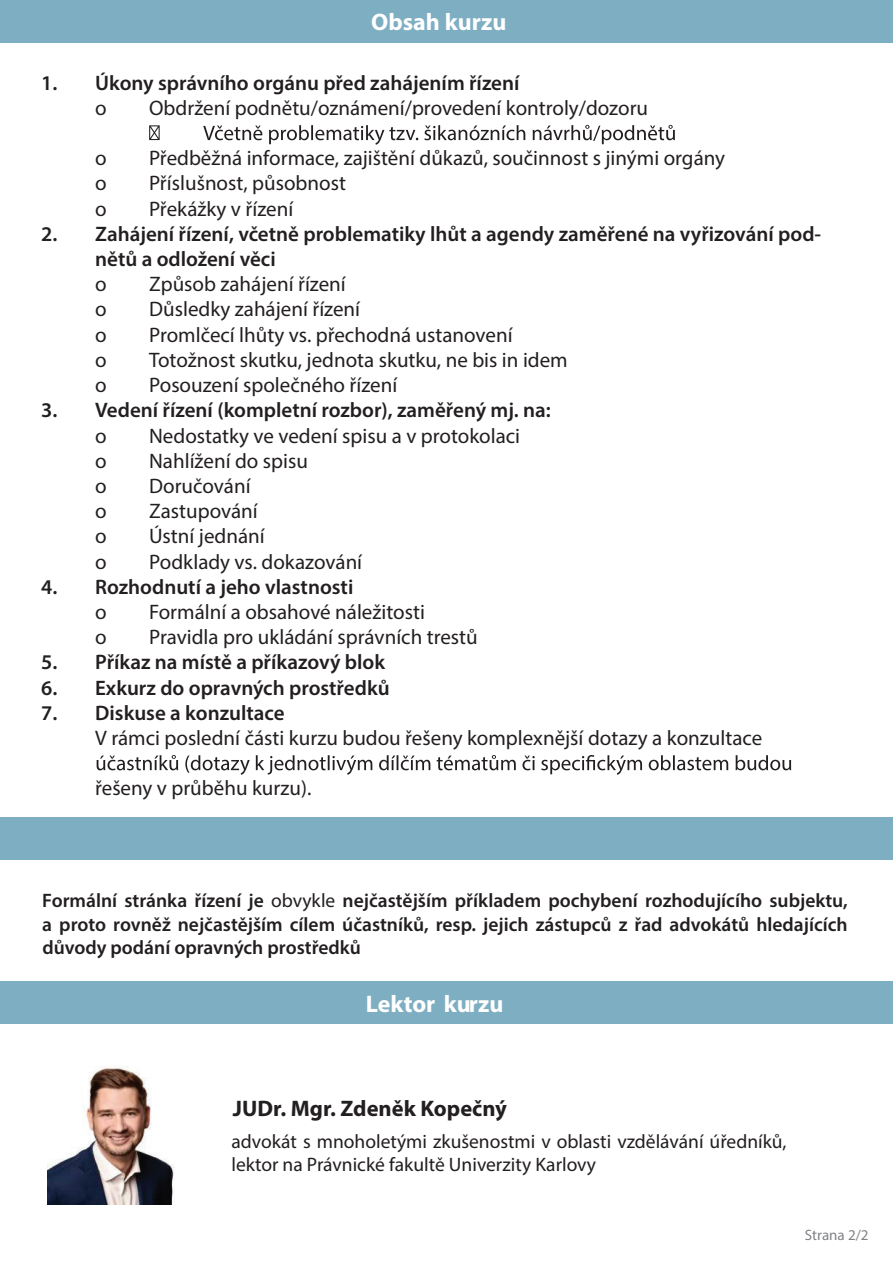
<style>
.page{position:relative;width:893px;height:1263px;background:#fff}
.page>*{position:absolute;margin:0;border:0;box-sizing:border-box;transform-origin:0 0}
.t1{font:700 24px "Myriad Pro";color:#fff}
.t2{font:700 22.5px "Myriad Pro";color:#231f20}
.t3{font:21px "Myriad Pro";color:#231f20}
.t4{font:600 21px/25.2px "Myriad Pro";color:#231f20}
.t5{font:600 19.5px/23.4px "Myriad Pro";color:#231f20;text-align:justify}
.t6{font:19.5px/23.4px "Myriad Pro";color:#231f20}
.t7{font:15px "Myriad Pro";color:#808285}
.s1{font-weight:400}
</style>
<div class="page">
<div style="left:1px;top:981px;width:892px;height:42px;background:#7eaec2"></div>
<div style="left:0;top:0;width:893px;height:42px;background:#7eaec2"></div>
<svg style="left:149px;top:125px;width:526px;height:20px"></svg>
<svg style="left:97px;top:755px;width:694px;height:20px"></svg>
<div style="left:0;top:817px;width:893px;height:42px;background:#7eaec2"></div>
<img style="left:48px;top:1066px;width:126px;height:138px">
<p class="t1" style="left:371px;top:6px;width:137px">Obsah kurzu</p>
<p class="t4" style="left:41px;top:69px;width:480px">1. Úkony správního orgánu před zahájením řízení</p>
<p class="t3" style="left:95px;top:95px;width:13px">o</p>
<p class="t3" style="left:149px;top:95px;width:500px">Obdržení podnětu/oznámení/provedení kontroly/dozoru</p>
<p class="t3" style="left:95px;top:145px;width:13px">o</p>
<p class="t3" style="left:149px;top:145px;width:577px">Předběžná informace, zajištění důkazů, součinnost s jinými orgány</p>
<p class="t3" style="left:95px;top:170px;width:13px">o</p>
<p class="t3" style="left:149px;top:170px;width:198px">Příslušnost, působnost</p>
<p class="t3" style="left:95px;top:196px;width:13px">o</p>
<p class="t3" style="left:149px;top:196px;width:146px">Překážky v řízení</p>
<p class="t4" style="left:95px;top:221px;width:727px;text-indent:-54px">2. Zahájení řízení, včetně problematiky lhůt a agendy zaměřené na vyřizování pod&shy;nětů a odložení věci</p>
<p class="t3" style="left:95px;top:271px;width:13px">o</p>
<p class="t3" style="left:149px;top:271px;width:198px">Způsob zahájení řízení</p>
<p class="t3" style="left:95px;top:296px;width:13px">o</p>
<p class="t3" style="left:149px;top:296px;width:213px">Důsledky zahájení řízení</p>
<p class="t3" style="left:95px;top:322px;width:13px">o</p>
<p class="t3" style="left:149px;top:322px;width:365px">Promlčecí lhůty vs. přechodná ustanovení</p>
<p class="t3" style="left:95px;top:347px;width:13px">o</p>
<p class="t3" style="left:149px;top:347px;width:420px">Totožnost skutku, jednota skutku, ne bis in idem</p>
<p class="t3" style="left:95px;top:372px;width:13px">o</p>
<p class="t3" style="left:149px;top:372px;width:250px">Posouzení společného řízení</p>
<p class="t4" style="left:41px;top:397px;width:511px">3. Vedení řízení (kompletní rozbor), zaměřený mj. na:</p>
<p class="t3" style="left:95px;top:422px;width:13px">o</p>
<p class="t3" style="left:149px;top:422px;width:373px">Nedostatky ve vedení spisu a v protokolaci</p>
<p class="t3" style="left:95px;top:448px;width:13px">o</p>
<p class="t3" style="left:149px;top:448px;width:160px">Nahlížení do spisu</p>
<p class="t3" style="left:95px;top:473px;width:13px">o</p>
<p class="t3" style="left:149px;top:473px;width:103px">Doručování</p>
<p class="t3" style="left:95px;top:498px;width:13px">o</p>
<p class="t3" style="left:149px;top:498px;width:110px">Zastupování</p>
<p class="t3" style="left:95px;top:523px;width:13px">o</p>
<p class="t3" style="left:149px;top:523px;width:117px">Ústní jednání</p>
<p class="t3" style="left:95px;top:548px;width:13px">o</p>
<p class="t3" style="left:149px;top:548px;width:215px">Podklady vs. dokazování</p>
<p class="t4" style="left:41px;top:573px;width:314px">4. Rozhodnutí a jeho vlastnosti</p>
<p class="t3" style="left:95px;top:599px;width:13px">o</p>
<p class="t3" style="left:149px;top:599px;width:277px">Formální a obsahové náležitosti</p>
<p class="t3" style="left:95px;top:624px;width:13px">o</p>
<p class="t3" style="left:149px;top:624px;width:330px">Pravidla pro ukládání správních trestů</p>
<p class="t4" style="left:41px;top:649px;width:345px">5. Příkaz na místě a příkazový blok</p>
<p class="t4" style="left:41px;top:674px;width:350px">6. Exkurz do opravných prostředků</p>
<p class="t4" style="left:41px;top:699px;width:245px">7. Diskuse a konzultace</p>
<p class="t3" style="left:95px;top:725px;width:669px">V rámci poslední části kurzu budou řešeny komplexnější dotazy a konzultace</p>
<p class="t3" style="left:95px;top:775px;width:218px">řešeny v průběhu kurzu).</p>
<p class="t5" style="left:42px;top:888px;width:807px">Formální stránka řízení je <span class="s1">obvykle</span> nejčastějším příkladem pochybení rozhodujícího subjektu, a proto rovněž nejčastějším cílem účastníků, resp. jejich zástupců z řad advokátů hledajících důvody podání opravných prostředků</p>
<p class="t1" style="left:366px;top:989px;width:139px">Lekto kurzu</p>
<p class="t1" style="left:426px;top:989px;width:11px">r</p>
<p class="t2" style="left:233px;top:1094px;width:275px">JUDr. Mgr. Zdeněk Kopečný</p>
<p class="t6" style="left:231px;top:1129px;width:557px">advokát s mnoholetými zkušenostmi v oblasti vzdělávání úředníků, lektor na Právnické fakultě Univerzity Karlovy</p>
<p class="t7" style="left:805px;top:1225px;width:65px">Strana 2/2</p>
</div>
